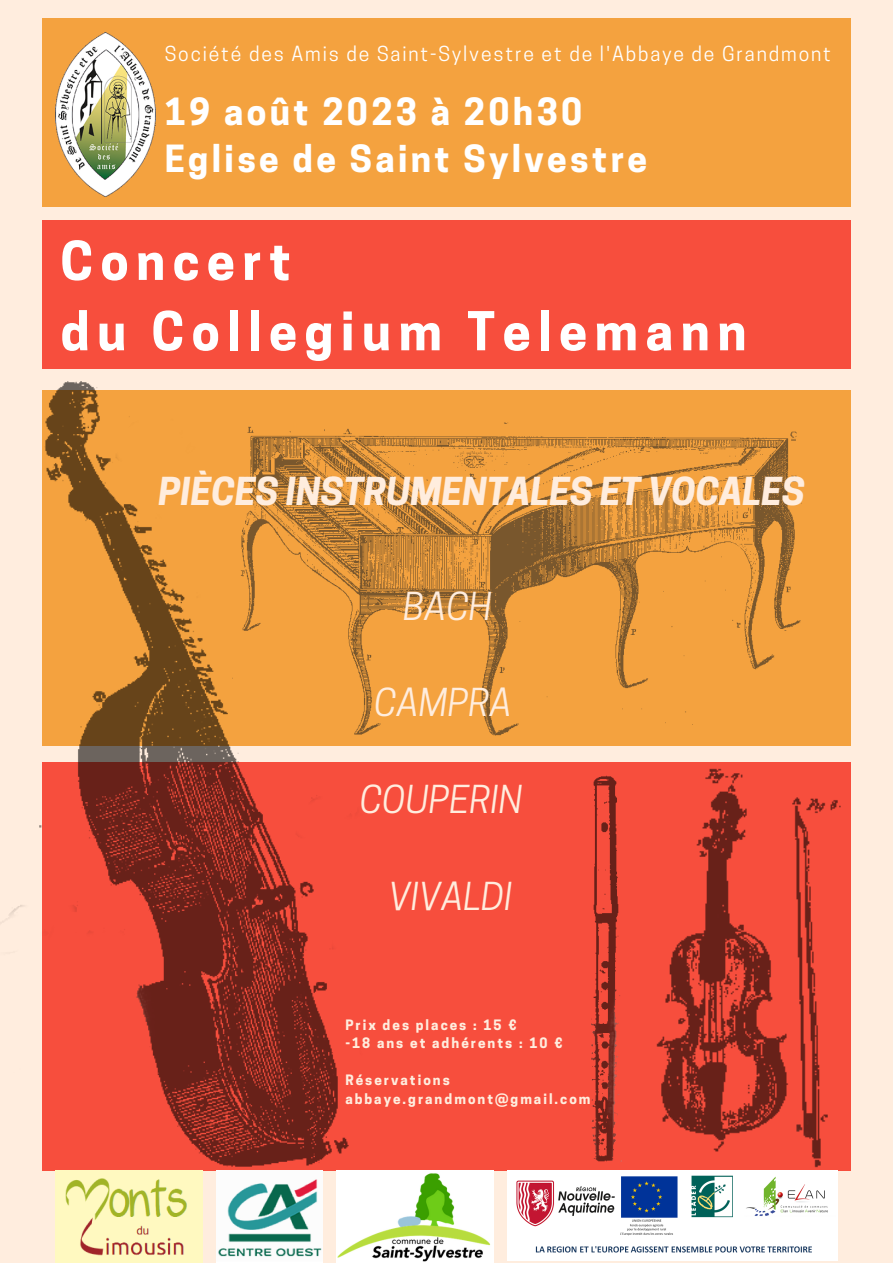
<style>
.page{position:relative;width:893px;height:1263px;background:#ffedde}
.page>*{position:absolute;margin:0;border:0;box-sizing:border-box;transform-origin:0 0}
.t1{font:700 50.25px "Cooper Hewitt";letter-spacing:.15em;color:#fff}
.t2{font:italic 700 36.15px "Cooper Hewitt";color:#ffedde}
.t3{font:italic 36.15px "Cooper Hewitt";color:#ffedde}
.t4{font:700 35.17px "Cooper Hewitt";letter-spacing:.095em;color:#fff}
.t5{font:19.42px "Cooper Hewitt";letter-spacing:.095em;color:#fff}
.t6{font:700 13.5px "Cooper Hewitt";letter-spacing:.15em;color:#ffedde}
</style>
<div class="page">
<div style="left:42px;top:390px;width:809px;height:355px;background:#f4a23f"></div>
<img style="left:368px;top:422px;width:434px;height:314px">
<div style="left:42px;top:220px;width:809px;height:148px;background:#f74e3d"></div>
<div style="left:42px;top:762px;width:809px;height:408px;background:#f74e3d"></div>
<img style="left:0;top:381px;width:368px;height:799px">
<img style="left:502px;top:775px;width:120px;height:396px">
<img style="left:656px;top:768px;width:195px;height:403px">
<div style="left:42px;top:18px;width:809px;height:189px;background:#f4a23f"></div>
<img style="left:55px;top:33px;width:101px;height:163px">
<img style="left:56px;top:1170px;width:146px;height:93px">
<img style="left:216px;top:1170px;width:107px;height:93px">
<img style="left:337px;top:1170px;width:156px;height:93px">
<img style="left:507px;top:1170px;width:331px;height:91px">
<p class="t5" style="left:165px;top:47px;width:667px">Société des Amis de Saint-Sylvestre et de l'Abbaye de Grandmont</p>
<p class="t4" style="left:165px;top:99px;width:419px">19 août 2023 à 20h30</p>
<p class="t4" style="left:165px;top:146px;width:484px">Eglise de Saint Sylvestre</p>
<p class="t1" style="left:60px;top:242px;width:232px">Concert</p>
<p class="t1" style="left:60px;top:313px;width:687px">du Collegium Telemann</p>
<p class="t2" style="left:159px;top:478px;width:648px">PIÈCES INSTRUMENTALES ET VOCALES</p>
<p class="t3" style="left:403px;top:592px;width:90px">BACH</p>
<p class="t3" style="left:374px;top:689px;width:139px">CAMPRA</p>
<p class="t3" style="left:360px;top:786px;width:164px">COUPERIN</p>
<p class="t3" style="left:389px;top:883px;width:125px">VIVALDI</p>
<p class="t6" style="left:345px;top:1019px;width:173px">Prix des places : 15 €</p>
<p class="t6" style="left:345px;top:1038px;width:219px">-18 ans et adhérents : 10 €</p>
<p class="t6" style="left:345px;top:1075px;width:106px">Réservations</p>
<p class="t6" style="left:345px;top:1094px;width:247px">abbaye.grandmont@gmail.com</p>
</div>
